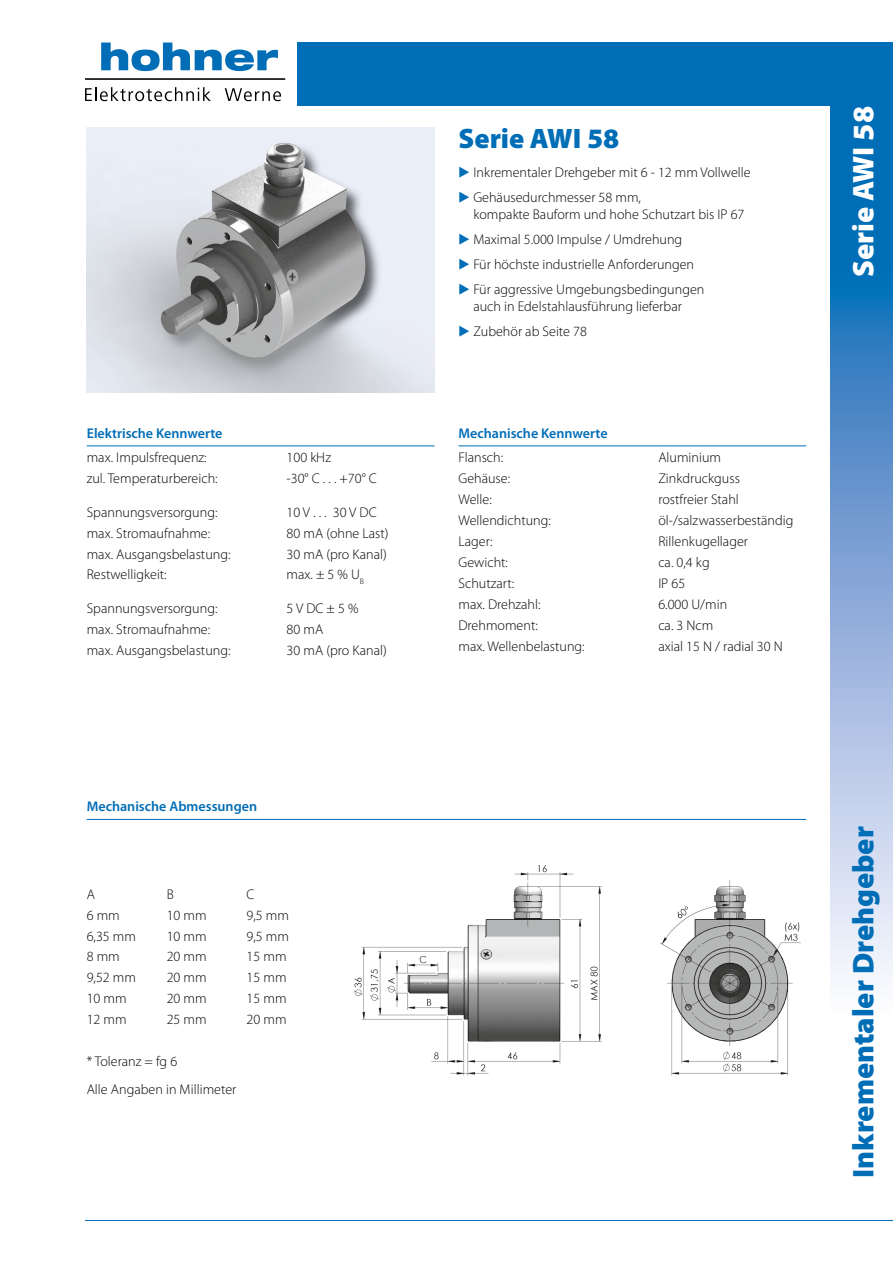
<style>
.page{position:relative;width:893px;height:1263px;background:#fff}
.page>*{position:absolute;margin:0;border:0;box-sizing:border-box;transform-origin:0 0}
.t1{font:900 30px "Myriad Pro";color:#006db7}
.t2{font:900 30px "Myriad Pro";color:#fff}
.t3{font:900 28.2px "Myriad Pro";color:#006db7}
.t4{font:300 14.1px/24.9px "Myriad Pro";color:#000}
.t5{font:600 14.1px "Myriad Pro";color:#006db7}
.s1{font-family:"European Pi Three";font-weight:400;color:#006db7}
</style>
<div class="page">
<div style="left:298px;top:43px;width:595px;height:63px;background:#006db7"></div>
<div style="left:830px;top:43px;width:63px;height:211px;background:#006db7"></div>
<svg style="left:830px;top:254px;width:63px;height:725px;background:#89aeda"></svg>
<hr style="left:85px;top:1220px;width:808px;height:1px;background:#006db7">
<svg style="left:101px;top:43px;width:177px;height:28px"></svg>
<svg style="left:85px;top:87px;width:126px;height:14px"></svg>
<svg style="left:225px;top:88px;width:56px;height:13px"></svg>
<hr style="left:85px;top:78px;width:200px;height:2px;background:#000">
<hr style="left:458px;top:445px;width:348px;height:1px;background:#006db7">
<hr style="left:87px;top:445px;width:347px;height:1px;background:#006db7">
<img style="left:87px;top:128px;width:347px;height:264px">
<hr style="left:87px;top:819px;width:719px;height:1px;background:#006db7">
<img style="left:353px;top:865px;width:448px;height:211px">
<p class="t5" style="left:87px;top:424px;width:137px">Elektrische Kennwerte</p>
<p class="t4" style="left:87px;top:445px;width:121px">max. Impulsfrequenz:</p>
<p class="t4" style="left:287px;top:445px;width:46px">100 kHz</p>
<p class="t4" style="left:87px;top:466px;width:132px">zul. Temperaturbereich:</p>
<p class="t4" style="left:287px;top:466px;width:92px">-30° C . . . +70° C</p>
<p class="t4" style="left:87px;top:499px;width:132px">Spannungsversorgung:</p>
<p class="t4" style="left:287px;top:499px;width:92px">10 V . . . 30 V DC</p>
<p class="t4" style="left:87px;top:520px;width:125px">max. Stromaufnahme:</p>
<p class="t4" style="left:287px;top:520px;width:104px">80 mA (ohne Last)</p>
<p class="t4" style="left:87px;top:541px;width:145px">max. Ausgangsbelastung:</p>
<p class="t4" style="left:287px;top:541px;width:102px">30 mA (pro Kanal)</p>
<p class="t4" style="left:87px;top:562px;width:82px">Restwelligkeit:</p>
<p class="t4" style="left:287px;top:562px;width:79px">max. ± 5 % U<sub>B</sub></p>
<p class="t4" style="left:87px;top:596px;width:132px">Spannungsversorgung:</p>
<p class="t4" style="left:287px;top:596px;width:73px">5 V DC ± 5 %</p>
<p class="t4" style="left:87px;top:616px;width:125px">max. Stromaufnahme:</p>
<p class="t4" style="left:287px;top:616px;width:38px">80 mA</p>
<p class="t4" style="left:87px;top:637px;width:145px">max. Ausgangsbelastung:</p>
<p class="t4" style="left:287px;top:637px;width:102px">30 mA (pro Kanal)</p>
<p class="t5" style="left:87px;top:797px;width:172px">Mechanische Abmessungen</p>
<p class="t4" style="left:87px;top:881px;width:10px">A</p>
<p class="t4" style="left:167px;top:881px;width:9px">B</p>
<p class="t4" style="left:247px;top:881px;width:10px">C</p>
<p class="t4" style="left:87px;top:902px;width:35px">6 mm</p>
<p class="t4" style="left:167px;top:902px;width:41px">10 mm</p>
<p class="t4" style="left:247px;top:902px;width:44px">9,5 mm</p>
<p class="t4" style="left:87px;top:923px;width:51px">6,35 mm</p>
<p class="t4" style="left:167px;top:923px;width:41px">10 mm</p>
<p class="t4" style="left:247px;top:923px;width:44px">9,5 mm</p>
<p class="t4" style="left:87px;top:944px;width:35px">8 mm</p>
<p class="t4" style="left:167px;top:944px;width:41px">20 mm</p>
<p class="t4" style="left:247px;top:944px;width:41px">15 mm</p>
<p class="t4" style="left:87px;top:965px;width:51px">9,52 mm</p>
<p class="t4" style="left:167px;top:965px;width:41px">20 mm</p>
<p class="t4" style="left:247px;top:965px;width:41px">15 mm</p>
<p class="t4" style="left:87px;top:986px;width:41px">10 mm</p>
<p class="t4" style="left:167px;top:986px;width:41px">20 mm</p>
<p class="t4" style="left:247px;top:986px;width:41px">15 mm</p>
<p class="t4" style="left:87px;top:1007px;width:41px">12 mm</p>
<p class="t4" style="left:167px;top:1007px;width:41px">25 mm</p>
<p class="t4" style="left:247px;top:1007px;width:41px">20 mm</p>
<p class="t4" style="left:87px;top:1047px;width:151px;line-height:28.2px">* Toleranz = fg 6<br>Alle Angaben in Millimeter</p>
<h2 class="t3" style="left:458px;top:120px;width:162px">Serie AWI 58</h2>
<p class="t4" style="left:458px;top:160px;width:294px"><span class="s1">E</span> Inkrementaler Drehgeber mit 6 - 12 mm Vollwelle<br><span class="s1">E</span> Gehäusedurchmesser 58 mm,</p>
<p class="t4" style="left:458px;top:202px;width:287px;text-indent:15px">kompakte Bauform und hohe Schutzart bis IP 67<br><span class="s1">E</span> Maximal 5.000 Impulse / Umdrehung<br><span class="s1">E</span> Für höchste industrielle Anforderungen<br><span class="s1">E</span> Für aggressive Umgebungsbedingungen</p>
<p class="t4" style="left:458px;top:293px;width:225px;text-indent:15px">auch in Edelstahlausführung lieferbar<br><span class="s1">E</span> Zubehör ab Seite 78</p>
<p class="t5" style="left:458px;top:424px;width:151px">Mechanische Kennwerte</p>
<p class="t4" style="left:458px;top:445px;width:46px">Flansch:</p>
<p class="t4" style="left:658px;top:445px;width:64px">Aluminium</p>
<p class="t4" style="left:458px;top:466px;width:53px">Gehäuse:</p>
<p class="t4" style="left:658px;top:466px;width:83px">Zinkdruckguss</p>
<p class="t4" style="left:458px;top:487px;width:35px">Welle:</p>
<p class="t4" style="left:658px;top:487px;width:82px">rostfreier Stahl</p>
<p class="t4" style="left:458px;top:508px;width:94px">Wellendichtung:</p>
<p class="t4" style="left:658px;top:508px;width:137px">öl-/salzwasserbeständig</p>
<p class="t4" style="left:458px;top:529px;width:36px">Lager:</p>
<p class="t4" style="left:658px;top:529px;width:91px">Rillenkugellager</p>
<p class="t4" style="left:458px;top:550px;width:51px">Gewicht:</p>
<p class="t4" style="left:658px;top:550px;width:53px">ca. 0,4 kg</p>
<p class="t4" style="left:458px;top:571px;width:57px">Schutzart:</p>
<p class="t4" style="left:658px;top:571px;width:28px">IP 65</p>
<p class="t4" style="left:458px;top:591px;width:84px">max. Drehzahl:</p>
<p class="t4" style="left:658px;top:591px;width:70px">6.000 U/min</p>
<p class="t4" style="left:458px;top:612px;width:81px">Drehmoment:</p>
<p class="t4" style="left:658px;top:612px;width:57px">ca. 3 Ncm</p>
<p class="t4" style="left:458px;top:633px;width:128px">max. Wellenbelastung:</p>
<p class="t4" style="left:658px;top:633px;width:126px">axial 15 N / radial 30 N</p>
<h1 class="t2" style="left:843px;top:277px;width:173px;rotate:-90deg">Serie AWI 58</h1>
<h1 class="t1" style="left:843px;top:1178px;width:353px;rotate:-90deg">Inkrementaler Drehgeber</h1>
</div>
